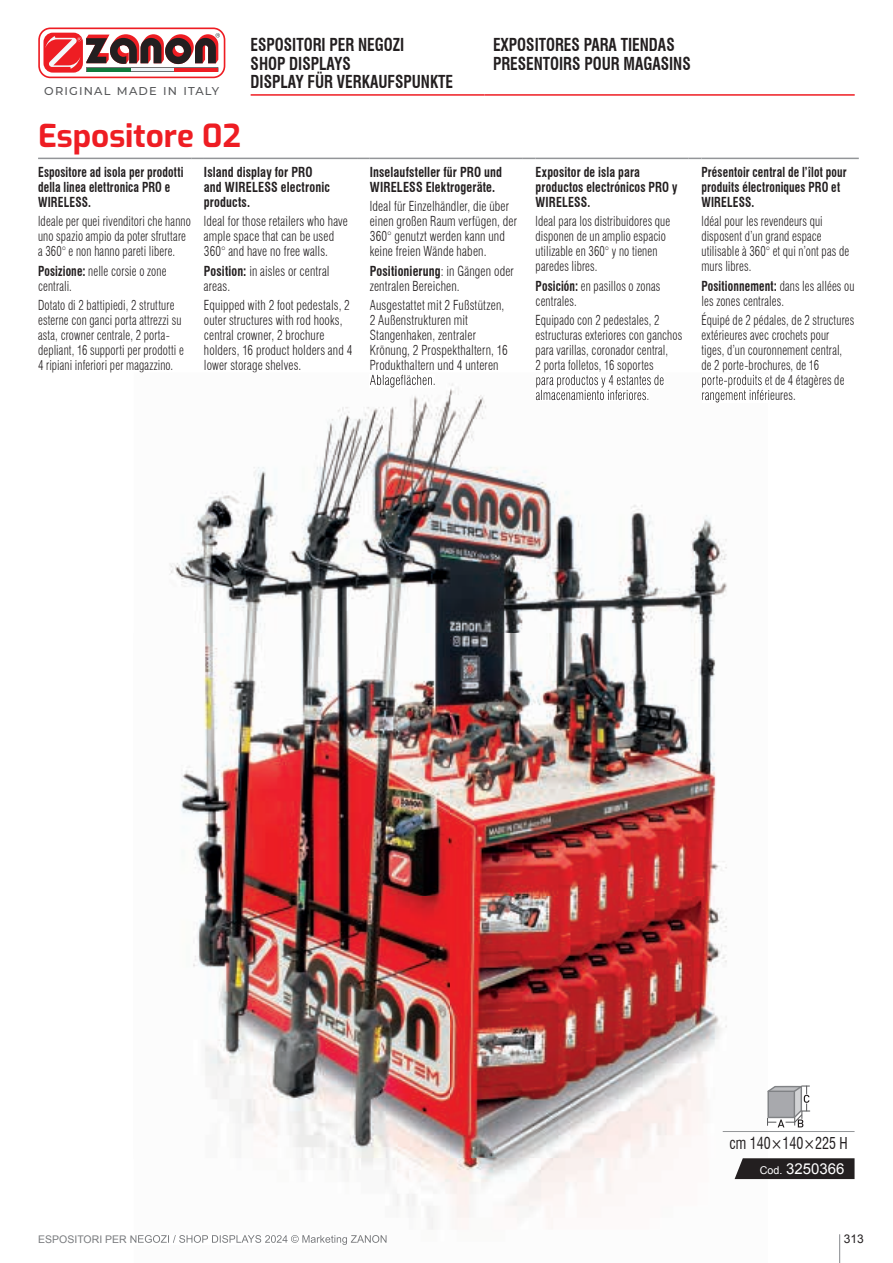
<style>
.page{position:relative;width:893px;height:1263px;background:#fff}
.page>*{position:absolute;margin:0;border:0;box-sizing:border-box;transform-origin:0 0}
.t1{font:700 31.5px "Exo";color:#ee1d23}
.t2{font:700 condensed 17.4px/18px "Swiss 721 BT";color:#231f20;scale:.88 1}
.t3{font:condensed 16.05px "Swiss 721 BT";color:#231f20;scale:.88 1}
.t4{font:15px "Arial";color:#fff}
.t5{font:300 condensed 13.5px/15px "Swiss 721 BT";letter-spacing:.015em;color:#231f20;scale:.85 1}
.t6{font:300 condensed 13.5px/15px "Swiss 721 BT";letter-spacing:.015em;color:#231f20;scale:.9 1}
.t7{font:300 condensed 13.5px/15px "Swiss 721 BT";letter-spacing:.015em;color:#231f20;scale:.89 1}
.t8{font:700 condensed 13.5px/15px "Swiss 721 BT";letter-spacing:.01em;color:#231f20;scale:.85 1}
.t9{font:700 condensed 13.5px/15px "Swiss 721 BT";letter-spacing:.01em;color:#231f20;scale:.9 1}
.t10{font:700 condensed 13.5px/15px "Swiss 721 BT";letter-spacing:.01em;color:#231f20;scale:.88 1}
.t11{font:12px "Arial";color:#231f20}
.t12{font:500 11.4px "Montserrat";letter-spacing:.105em;color:#57585a}
.s1{font-weight:700}
.s2{font-size:10.8px}
</style>
<div class="page">
<hr style="left:251px;top:94px;width:233px;height:2px;background:#ee1d23">
<hr style="left:484px;top:94px;width:371px;height:2px;background:#ee1d23">
<hr style="left:38px;top:158px;width:153px;height:1px;background:#939598">
<svg style="left:191px;top:158px;width:13px;height:1px"></svg>
<hr style="left:204px;top:158px;width:153px;height:1px;background:#939598">
<svg style="left:357px;top:158px;width:13px;height:1px"></svg>
<hr style="left:370px;top:158px;width:153px;height:1px;background:#939598">
<svg style="left:523px;top:158px;width:13px;height:1px"></svg>
<hr style="left:536px;top:158px;width:153px;height:1px;background:#939598">
<svg style="left:689px;top:158px;width:12px;height:1px"></svg>
<hr style="left:701px;top:158px;width:158px;height:1px;background:#939598">
<img style="left:169px;top:374px;width:599px;height:869px">
<img style="left:134px;top:1235px;width:252px;height:10px">
<img style="left:370px;top:375px;width:65px;height:12px">
<img style="left:536px;top:375px;width:128px;height:12px">
<img style="left:536px;top:390px;width:112px;height:10px">
<img style="left:702px;top:375px;width:66px;height:12px">
<img style="left:702px;top:390px;width:66px;height:12px">
<svg style="left:735px;top:1158px;width:119px;height:21px;background:#2c2829"></svg>
<hr style="left:723px;top:1131px;width:131px;height:1px;background:#939598">
<svg style="left:766px;top:1085px;width:44px;height:42px"></svg>
<svg style="left:38px;top:28px;width:187px;height:50px"></svg>
<div style="left:86px;top:67px;width:132px;height:5px;background:#edf3f6"></div>
<hr style="left:87px;top:68px;width:43px;height:3px;background:#0f793c">
<hr style="left:174px;top:68px;width:44px;height:3px;background:#ee1d23">
<svg style="left:839px;top:1234px;width:1px;height:29px"></svg>
<p class="t12" style="left:44px;top:83px;width:177px">ORIGINAL MADE IN ITALY</p>
<p class="t2" style="left:251px;top:36px;width:231px">ESPOSITORI PER NEGOZI<br>SHOP DISPLAYS<br>DISPLAY FÜR VERKAUFSPUNKTE</p>
<p class="t2" style="left:493px;top:36px;width:226px">EXPOSITORES PARA TIENDAS<br>PRESENTOIRS POUR MAGASINS</p>
<h1 class="t1" style="left:38px;top:111px;width:204px">Espositore 02</h1>
<p class="t8" style="left:38px;top:165px;width:173px">Espositore ad isola per prodotti della linea elettronica PRO e<br>WIRELESS.</p>
<p class="t5" style="left:38px;top:214px;width:181px">Ideale per quei rivenditori che hanno uno spazio ampio da poter sfruttare a 360° e non hanno pareti libere.</p>
<p class="t5" style="left:38px;top:263px;width:153px"><span class="s1">Posizione:</span> nelle corsie o zone centrali.</p>
<p class="t5" style="left:38px;top:297px;width:173px">Dotato di 2 battipiedi, 2 strutture esterne con ganci porta attrezzi su asta, crowner centrale, 2 porta&shy;depliant, 16 supporti per prodotti e 4 ripiani inferiori per magazzino.</p>
<p class="t9" style="left:204px;top:165px;width:141px">Island display for PRO and WIRELESS electronic products.</p>
<p class="t5" style="left:204px;top:214px;width:171px">Ideal for those retailers who have ample space that can be used<br>360° and have no free walls.</p>
<p class="t7" style="left:204px;top:263px;width:143px"><span class="s1">Position:</span> in aisles or central areas.</p>
<p class="t7" style="left:204px;top:297px;width:168px">Equipped with 2 foot pedestals, 2 outer structures with rod hooks, central crowner, 2 brochure holders, 16 product holders and 4 lower storage shelves.</p>
<p class="t9" style="left:370px;top:165px;width:149px">Inselaufsteller für PRO und<br>WIRELESS Elektrogeräte.</p>
<p class="t6" style="left:370px;top:199px;width:165px">Ideal für Einzelhändler, die über einen großen Raum verfügen, der<br>360° genutzt werden kann und keine freien Wände haben.</p>
<p class="t6" style="left:370px;top:263px;width:162px"><span class="s1">Positionierung</span>: in Gängen oder zentralen Bereichen.</p>
<p class="t6" style="left:370px;top:297px;width:155px">Ausgestattet mit 2 Fußstützen,<br>2 Außenstrukturen mit<br>Stangenhaken, zentraler<br>Krönung, 2 Prospekthaltern, 16<br>Produkthaltern und 4 unteren</p>
<p class="t10" style="left:536px;top:165px;width:163px">Expositor de isla para productos electrónicos PRO y<br>WIRELESS.</p>
<p class="t5" style="left:536px;top:214px;width:160px">Ideal para los distribuidores que disponen de un amplio espacio utilizable en 360° y no tienen paredes libres.</p>
<p class="t5" style="left:536px;top:278px;width:148px"><span class="s1">Posición:</span> en pasillos o zonas centrales.</p>
<p class="t5" style="left:536px;top:312px;width:174px">Equipado con 2 pedestales, 2 estructuras exteriores con ganchos para varillas, coronador central,<br>2 porta folletos, 16 soportes</p>
<p class="t8" style="left:701px;top:165px;width:172px">Présentoir central de l’îlot pour produits électroniques PRO et<br>WIRELESS.</p>
<p class="t5" style="left:701px;top:214px;width:175px">Idéal pour les revendeurs qui disposent d’un grand espace utilisable à 360° et qui n’ont pas de murs libres.</p>
<p class="t5" style="left:701px;top:278px;width:182px"><span class="s1">Positionnement:</span> dans les allées ou les zones centrales.</p>
<p class="t5" style="left:701px;top:312px;width:181px">Équipé de 2 pédales, de 2 structures extérieures avec crochets pour tiges, d’un couronnement central, de 2 porte-brochures, de 16 porte-produits et de 4 étagères de</p>
<p class="t3" style="left:729px;top:1133px;width:136px">cm 140×140×225 H</p>
<p class="t4" style="left:760px;top:1159px;width:86px"><span class="s2">Cod.</span> 3250366</p>
<p class="t11" style="left:844px;top:1231px;width:22px">313</p>
</div>
